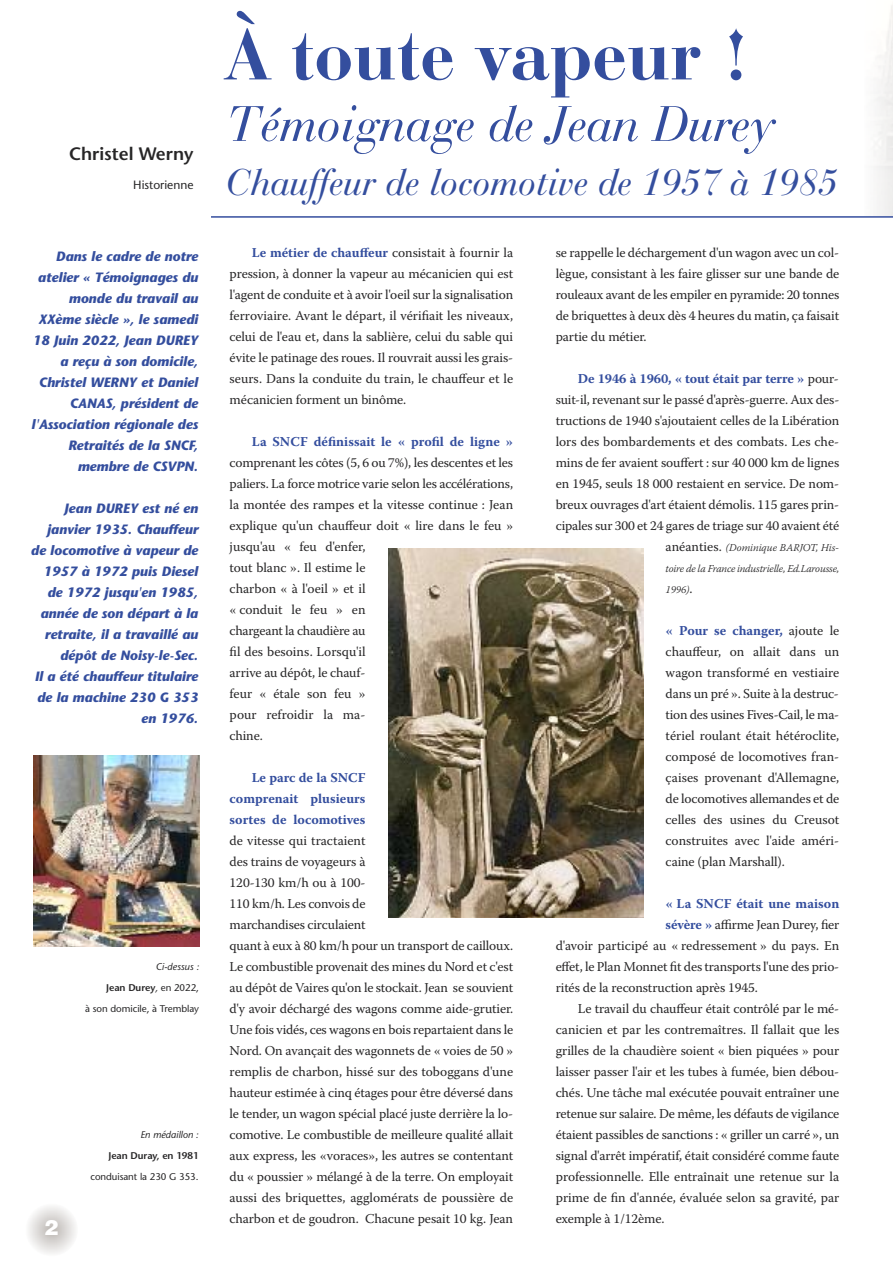
<style>
.page{position:relative;width:893px;height:1263px;background:#fff}
.page>*{position:absolute;margin:0;border:0;box-sizing:border-box;transform-origin:0 0}
.t1{font:700 75px "Bauer Bodoni BT";letter-spacing:.02em;color:#344e9e}
.t2{font:italic 52.5px "Bauer Bodoni BT";letter-spacing:.02em;color:#344e9e}
.t3{font:italic 39px "Bauer Bodoni BT";letter-spacing:.02em;color:#344e9e}
.t4{font:900 21px "Helvetica";color:#fff}
.t5{font:600 18px "Stone Sans";color:#272627}
.t6{font:13.5px/21px "Warnock Pro";letter-spacing:-.01em;color:#272627;text-align:justify}
.t7{font:italic 700 13.5px/21px "Stone Sans";letter-spacing:-.005em;color:#344e9e;text-align:right}
.t8{font:700 13.5px/21px "Warnock Pro";color:#344e9e;text-align:justify}
.t9{font:12px "Stone Sans";color:#272627}
.t10{font:italic 300 10.5px/21px "Warnock Pro";letter-spacing:-.02em;color:#272627;text-align:justify}
.t11{font:9.75px/21px "Stone Sans";letter-spacing:-.005em;color:#272627;text-align:right}
.t12{font:600 9.75px "Stone Sans";letter-spacing:-.005em;color:#272627}
.t13{font:italic 9.75px "Stone Sans";color:#272627}
.s1{font-style:italic}
.s2{font-weight:600}
.s3{font-weight:700;color:#344e9e}
.s4{font-weight:400;font-style:normal;font-size:13.5px}
</style>
<div class="page">
<hr style="left:211px;top:216px;width:682px;height:2px;background:#344e9e">
<img style="left:388px;top:548px;width:255px;height:370px">
<img style="left:33px;top:755px;width:167px;height:192px">
<h3 class="t5" style="left:69px;top:147px;width:126px">Christel Werny</h3>
<p class="t9" style="left:133px;top:180px;width:62px">Historienne</p>
<p class="t7" style="left:32px;top:247px;width:168px">Dans le cadre de notre atelier « Témoignages du monde du travail au<br>XXème siècle », le samedi<br>18 Juin 2022, Jean DUREY a reçu à son domicile,<br>Christel WERNY et Daniel<br>CANAS, président de l'Association régionale des<br>Retraités de la SNCF, membre de CSVPN.</p>
<p class="t7" style="left:31px;top:499px;width:169px">Jean DUREY est né en janvier 1935. Chauffeur de locomotive à vapeur de<br>1957 à 1972 puis Diesel de 1972 jusqu'en 1985, année de son départ à la retraite, il a travaillé au dépôt de Noisy-le-Sec.<br>Il a été chauffeur titulaire de la machine 230 G 353 en 1976.</p>
<p class="t11" style="left:85px;top:957px;width:115px"><span class="s1">Ci-dessus :<br></span><span class="s2">Jean Durey</span><span class="s1">,</span> en 2022,<br>à son domicile, à Tremblay</p>
<h3 class="t4" style="left:44px;top:1215px;width:16px">2</h3>
<p class="t13" style="left:140px;top:1131px;width:60px">En médaillon :</p>
<p class="t12" style="left:108px;top:1152px;width:92px">Jean Duray, en 1981</p>
<p class="t11" style="left:90px;top:1167px;width:110px">conduisant la 230 G 353.</p>
<h1 class="t1" style="left:227px;top:29px;width:523px">À toute vapeur !</h1>
<h2 class="t2" style="left:227px;top:105px;width:550px">Témoignage de Jean Durey</h2>
<h3 class="t3" style="left:227px;top:168px;width:613px">Chauffeur de locomotive de 1957 à 1985</h3>
<p class="t6" style="left:230px;top:243px;width:285px;text-indent:22px"><span class="s3">Le métier de chauffeur</span> consistait à fournir la pression, à donner la vapeur au mécanicien qui est l'agent de conduite et à avoir l'oeil sur la signalisation ferroviaire. Avant le départ, il vérifiait les niveaux, celui de l'eau et, dans la sablière, celui du sable qui évite le patinage des roues. Il rouvrait aussi les grais&shy;seurs. Dans la conduite du train, le chauffeur et le mécanicien forment un binôme.</p>
<p class="t8" style="left:252px;top:432px;width:263px">La SNCF définissait le « profil de ligne »</p>
<p class="t6" style="left:230px;top:453px;width:285px;text-align:left">comprenant les côtes (5, 6 ou 7%), les descentes et les paliers. La force motrice varie selon les accélérations, la montée des rampes et la vitesse continue : Jean explique qu'un chauffeur doit « lire dans le feu » jusqu'au « feu d'enfer,<br>tout blanc ». Il estime le<br>charbon « à l'oeil » et il<br>« conduit le feu » en<br>chargeant la chaudière au<br>fil des besoins. Lorsqu'il<br>arrive au dépôt, le chauf-<br>feur « étale son feu »<br>pour refroidir la ma-<br>chine.</p>
<p class="t8" style="left:230px;top:768px;width:137px;text-indent:22px">Le parc de la SNCF comprenait plusieurs sortes de locomotives</p>
<p class="t6" style="left:230px;top:831px;width:285px;text-align:left">de vitesse qui tractaient<br>des trains de voyageurs à<br>120-130 km/h ou à 100-<br>110 km/h. Les convois de<br>marchandises circulaient<br>quant à eux à 80 km/h pour un transport de cailloux.<br>Le combustible provenait des mines du Nord et c'est au dépôt de Vaires qu'on le stockait. Jean se souvient d'y avoir déchargé des wagons comme aide-grutier.<br>Une fois vidés, ces wagons en bois repartaient dans le Nord. On avançait des wagonnets de « voies de 50 » remplis de charbon, hissé sur des toboggans d'une hauteur estimée à cinq étages pour être déversé dans le tender, un wagon spécial placé juste derrière la lo&shy;comotive. Le combustible de meilleure qualité allait aux express, les «voraces», les autres se contentant du « poussier » mélangé à de la terre. On employait aussi des briquettes, agglomérats de poussière de charbon et de goudron. Chacune pesait 10 kg. Jean</p>
<p class="t6" style="left:556px;top:243px;width:285px">se rappelle le déchargement d'un wagon avec un col&shy;lègue, consistant à les faire glisser sur une bande de rouleaux avant de les empiler en pyramide: 20 tonnes de briquettes à deux dès 4 heures du matin, ça faisait partie du métier.</p>
<p class="t6" style="left:556px;top:369px;width:285px;text-indent:22px"><span class="s3">De 1946 à 1960, « tout était par terre »</span> pour&shy;suit-il, revenant sur le passé d'après-guerre. Aux des&shy;tructions de 1940 s'ajoutaient celles de la Libération lors des bombardements et des combats. Les che&shy;mins de fer avaient souffert : sur 40 000 km de lignes en 1945, seuls 18 000 restaient en service. De nom&shy;breux ouvrages d'art étaient démolis. 115 gares prin&shy;cipales sur 300 et 24 gares de triage sur 40 avaient été</p>
<p class="t10" style="left:666px;top:538px;width:175px"><span class="s4">anéanties.</span> (Dominique BARJOT, His&shy;toire de la France industrielle, Ed.Larousse, 1996)<span class="s4">.</span></p>
<p class="t6" style="left:666px;top:621px;width:175px"><span class="s3">« Pour se changer,</span> ajoute le chauffeur, on allait dans un wagon transformé en vestiaire dans un pré ». Suite à la destruc&shy;tion des usines Fives-Cail, le ma&shy;tériel roulant était hétéroclite, composé de locomotives fran&shy;çaises provenant d'Allemagne, de locomotives allemandes et de celles des usines du Creusot construites avec l'aide améri&shy;caine (plan Marshall).</p>
<p class="t8" style="left:666px;top:894px;width:175px">« La SNCF était une maison</p>
<p class="t6" style="left:666px;top:915px;width:175px"><span class="s3">sévère »</span> affirme Jean Durey, fier</p>
<p class="t6" style="left:556px;top:936px;width:285px">d'avoir participé au « redressement » du pays. En</p>
<p class="t6" style="left:556px;top:957px;width:285px">effet, le Plan Monnet fit des transports l'une des prio-</p>
<p class="t6" style="left:556px;top:978px;width:204px">rités de la reconstruction après 1945.</p>
<p class="t6" style="left:578px;top:999px;width:263px">Le travail du chauffeur était contrôlé par le mé-</p>
<p class="t6" style="left:556px;top:1020px;width:285px">canicien et par les contremaîtres. Il fallait que les</p>
<p class="t6" style="left:556px;top:1041px;width:285px">grilles de la chaudière soient « bien piquées » pour</p>
<p class="t6" style="left:556px;top:1062px;width:285px">laisser passer l'air et les tubes à fumée, bien débou-</p>
<p class="t6" style="left:556px;top:1083px;width:285px">chés. Une tâche mal exécutée pouvait entraîner une</p>
<p class="t6" style="left:556px;top:1104px;width:285px">retenue sur salaire. De même, les défauts de vigilance</p>
<p class="t6" style="left:556px;top:1125px;width:285px">étaient passibles de sanctions : « griller un carré », un</p>
<p class="t6" style="left:556px;top:1146px;width:285px">signal d'arrêt impératif, était considéré comme faute</p>
<p class="t6" style="left:556px;top:1167px;width:285px">professionnelle. Elle entraînait une retenue sur la</p>
<p class="t6" style="left:556px;top:1188px;width:285px">prime de fin d'année, évaluée selon sa gravité, par</p>
<p class="t6" style="left:556px;top:1209px;width:110px">exemple à 1/12ème.</p>
</div>
